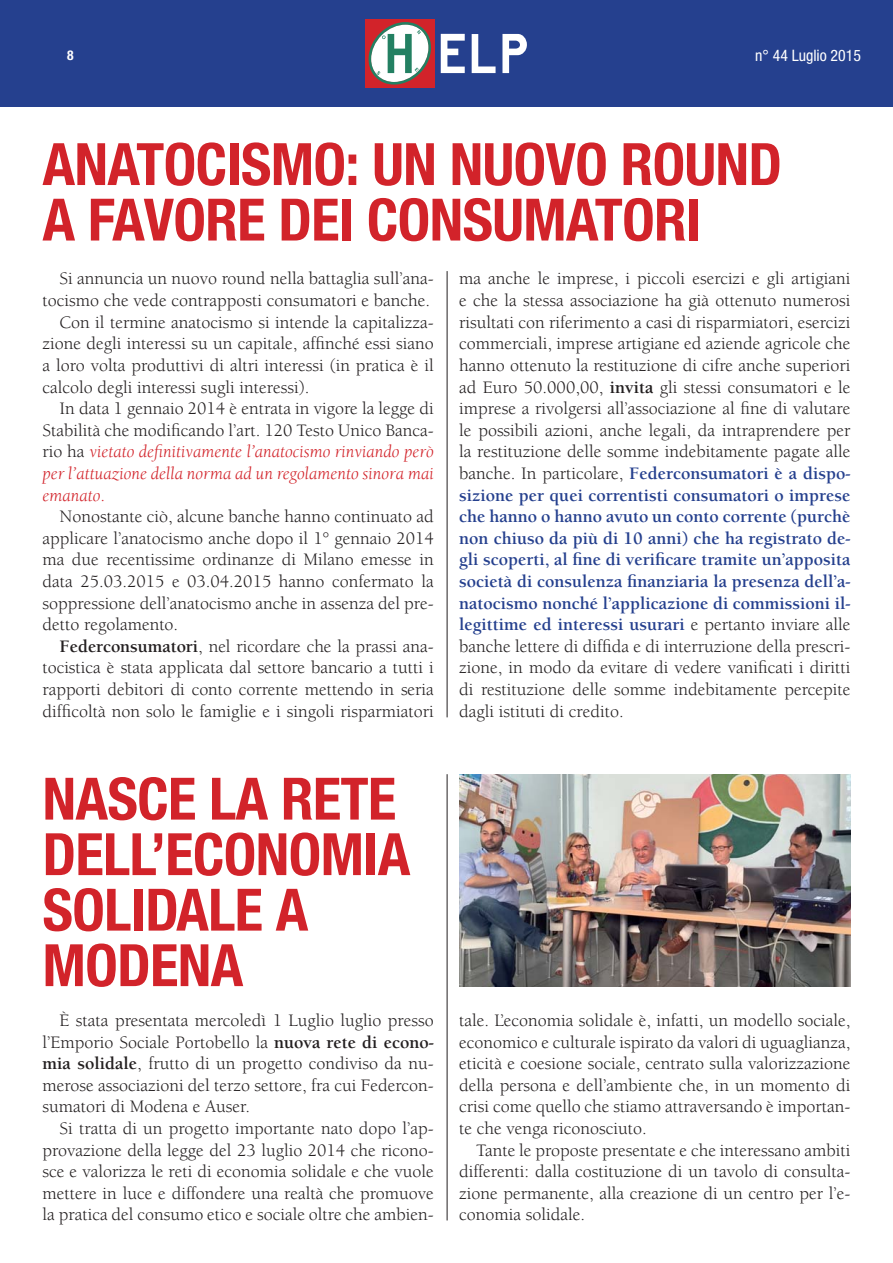
<style>
.page{position:relative;width:893px;height:1263px;background:#fff}
.page>*{position:absolute;margin:0;border:0;box-sizing:border-box;transform-origin:0 0}
.t1{font:85.65px "Aviator";color:#fff}
.t2{font:700 condensed 58.5px/55.5px "Helvetica Neue";letter-spacing:-.01em;color:#d2232a}
.t3{font:18px/21.6px "Berkeley";color:#231f20;text-align:justify}
.t4{font:italic 18px "Berkeley";color:#d2232a}
.t5{font:condensed 15.75px "Helvetica Neue";color:#fff}
.t6{font:700 condensed 13.5px "Helvetica Neue";color:#fff}
.s1{font-weight:700}
.s2{font-weight:700;color:#25408e}
.s3{font-style:normal;color:#231f20}
.s4{font-style:normal}
</style>
<div class="page">
<div style="left:0;top:0;width:893px;height:107px;background:#25408e"></div>
<div style="left:365px;top:19px;width:70px;height:68px;background:#d2232a"></div>
<svg style="left:368px;top:22px;width:63px;height:63px"></svg>
<img style="left:459px;top:774px;width:391px;height:212px">
<hr style="left:447px;top:774px;width:1px;height:446px;background:#231f20">
<hr style="left:447px;top:271px;width:1px;height:446px;background:#231f20">
<p class="t6" style="left:67px;top:50px;width:8px">8</p>
<h1 class="t1" style="left:437px;top:-7px;width:94px">elp</h1>
<p class="t5" style="left:755px;top:50px;width:107px">n° 44 Luglio 2015</p>
<h2 class="t2" style="left:43px;top:142px;width:741px">ANATOCISMO: UN NUOVO ROUND<br>A FAVORE DEI CONSUMATORI</h2>
<p class="t3" style="left:459px;top:270px;width:393px">ma anche le imprese, i piccoli esercizi e gli artigiani e che la stessa associazione ha già ottenuto numerosi risultati con riferimento a casi di risparmiatori, esercizi commerciali, imprese artigiane ed aziende agricole che hanno ottenuto la restituzione di cifre anche superiori ad Euro 50.000,00, <span class="s1">invita</span> gli stessi consumatori e le imprese a rivolgersi all’associazione al fine di valutare le possibili azioni, anche legali, da intraprendere per la restituzione delle somme indebitamente pagate alle banche. In particolare, <span class="s2">Federconsumatori è a dispo&shy;sizione per quei correntisti consumatori o imprese che hanno o hanno avuto un conto corrente (purchè non chiuso da più di 10 anni) che ha registrato de&shy;gli scoperti, al fine di verificare tramite un’apposita società di consulenza finanziaria la presenza dell’a&shy;natocismo nonché l’applicazione di commissioni il&shy;legittime ed interessi usurari</span> e pertanto inviare alle banche lettere di diffida e di interruzione della prescri&shy;zione, in modo da evitare di vedere vanificati i diritti di restituzione delle somme indebitamente percepite dagli istituti di credito.</p>
<p class="t3" style="left:60px;top:270px;width:376px">Si annuncia un nuovo round nella battaglia sull’ana-</p>
<p class="t3" style="left:43px;top:291px;width:389px">tocismo che vede contrapposti consumatori e banche.</p>
<p class="t3" style="left:60px;top:313px;width:376px">Con il termine anatocismo si intende la capitalizza-</p>
<p class="t3" style="left:43px;top:334px;width:393px">zione degli interessi su un capitale, affinché essi siano</p>
<p class="t3" style="left:43px;top:356px;width:393px">a loro volta produttivi di altri interessi (in pratica è il</p>
<p class="t3" style="left:43px;top:378px;width:268px">calcolo degli interessi sugli interessi).</p>
<p class="t3" style="left:60px;top:399px;width:376px">In data 1 gennaio 2014 è entrata in vigore la legge di</p>
<p class="t3" style="left:43px;top:421px;width:393px">Stabilità che modificando l’art. 120 Testo Unico Banca-</p>
<p class="t4" style="left:43px;top:445px;width:393px"><span class="s3">rio ha</span> vietato definitivamente l’anatocismo rinviando però</p>
<p class="t4" style="left:43px;top:466px;width:393px">per l’attuazione della norma ad un regolamento sinora mai</p>
<p class="t4" style="left:43px;top:488px;width:64px">emanato<span class="s4">.</span></p>
<p class="t3" style="left:60px;top:507px;width:376px">Nonostante ciò, alcune banche hanno continuato ad</p>
<p class="t3" style="left:43px;top:529px;width:393px">applicare l’anatocismo anche dopo il 1° gennaio 2014</p>
<p class="t3" style="left:43px;top:550px;width:393px">ma due recentissime ordinanze di Milano emesse in</p>
<p class="t3" style="left:43px;top:572px;width:393px">data 25.03.2015 e 03.04.2015 hanno confermato la</p>
<p class="t3" style="left:43px;top:594px;width:393px">soppressione dell’anatocismo anche in assenza del pre-</p>
<p class="t3" style="left:43px;top:615px;width:137px">detto regolamento.</p>
<p class="t3" style="left:60px;top:637px;width:376px"><span class="s1">Federconsumatori</span>, nel ricordare che la prassi ana-</p>
<p class="t3" style="left:43px;top:658px;width:393px">tocistica è stata applicata dal settore bancario a tutti i</p>
<p class="t3" style="left:43px;top:680px;width:393px">rapporti debitori di conto corrente mettendo in seria</p>
<p class="t3" style="left:43px;top:702px;width:393px">difficoltà non solo le famiglie e i singoli risparmiatori</p>
<h2 class="t2" style="left:43px;top:776px;width:369px">NASCE LA RETE<br>DELL’ECONOMIA<br>SOLIDALE A<br>MODENA</h2>
<p class="t3" style="left:43px;top:1011px;width:393px;text-indent:17px">È stata presentata mercoledì 1 Luglio luglio presso l’Emporio Sociale Portobello la <span class="s1">nuova rete di econo&shy;mia solidale</span>, frutto di un progetto condiviso da nu&shy;merose associazioni del terzo settore, fra cui Federcon&shy;sumatori di Modena e Auser.</p>
<p class="t3" style="left:43px;top:1119px;width:393px;text-indent:17px">Si tratta di un progetto importante nato dopo l’ap&shy;provazione della legge del 23 luglio 2014 che ricono&shy;sce e valorizza le reti di economia solidale e che vuole mettere in luce e diffondere una realtà che promuove la pratica del consumo etico e sociale oltre che ambien-</p>
<p class="t3" style="left:459px;top:1011px;width:393px">tale. L’economia solidale è, infatti, un modello sociale, economico e culturale ispirato da valori di uguaglianza, eticità e coesione sociale, centrato sulla valorizzazione della persona e dell’ambiente che, in un momento di crisi come quello che stiamo attraversando è importan&shy;te che venga riconosciuto.</p>
<p class="t3" style="left:459px;top:1141px;width:393px;text-indent:17px">Tante le proposte presentate e che interessano ambiti differenti: dalla costituzione di un tavolo di consulta&shy;zione permanente, alla creazione di un centro per l’e&shy;conomia solidale.</p>
</div>
